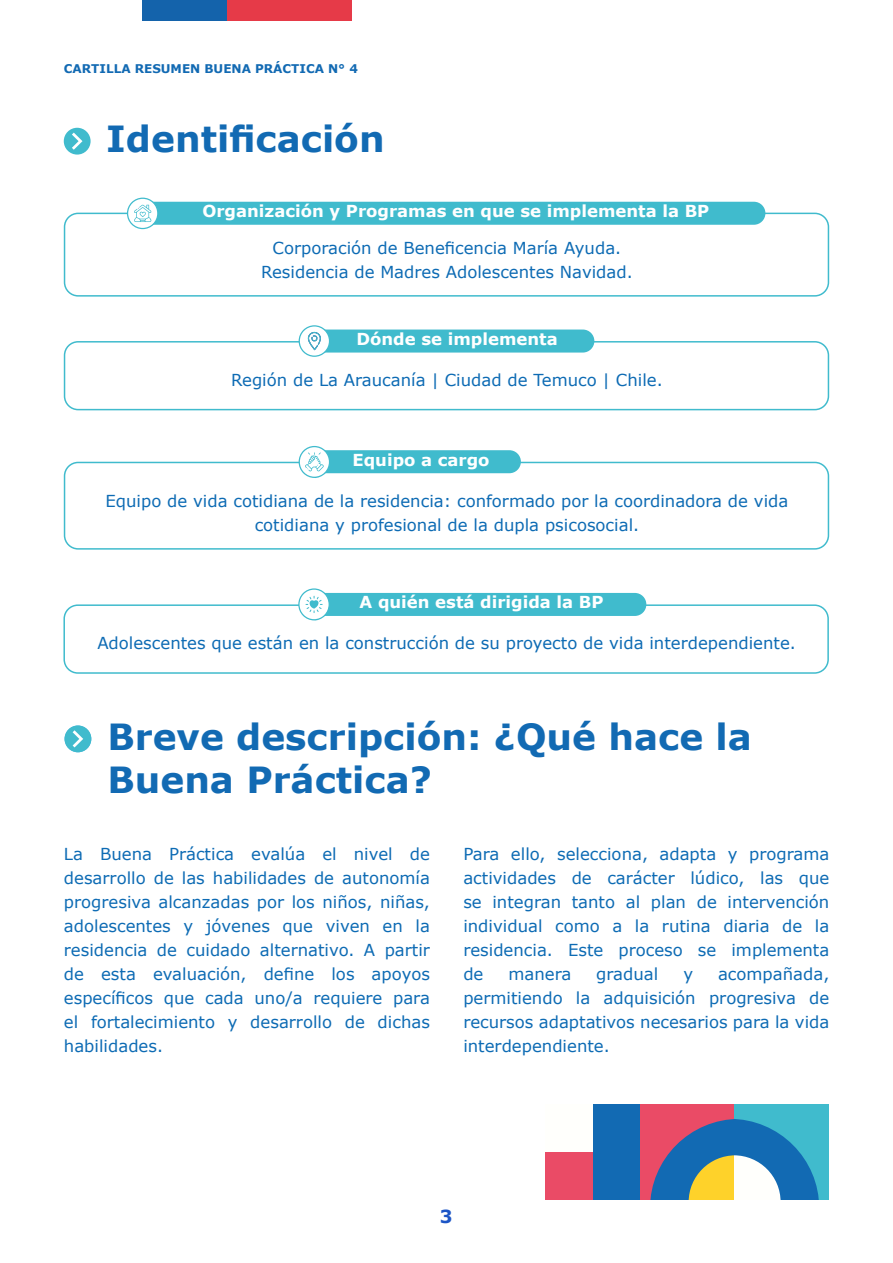
<style>
.page{position:relative;width:893px;height:1263px;background:#fff}
.page>*{position:absolute;margin:0;border:0;box-sizing:border-box;transform-origin:0 0}
.titulo_portadilla_1{font:700 36px/43.2px "Verdana";color:#126ab3}
.t1{font:700 18px "Verdana";color:#1c55c6}
.Parrafo_general{font:16.5px/24px "Verdana";color:#0d6bb4;text-align:justify}
.parrafo_cuadros{font:16.5px/24px "Verdana";color:#0d6bb4;text-align:center}
.titulo_cuadros_blanco{font:700 16.5px "Verdana";color:#fff}
.pie_de_pagina{font:700 12px "Verdana";color:#126ab3}
</style>
<div class="page">
<div style="left:143px;top:0;width:84px;height:20px;background:#1463ab"></div>
<div style="left:227px;top:0;width:125px;height:20px;background:#e63a48"></div>
<div style="left:545px;top:1152px;width:48px;height:47px;background:#ea4b66"></div>
<div style="left:593px;top:1104px;width:47px;height:95px;background:#126ab3"></div>
<div style="left:640px;top:1104px;width:95px;height:95px;background:#ea4b66"></div>
<div style="left:734px;top:1104px;width:95px;height:95px;background:#40bbcd"></div>
<svg style="left:650px;top:1119px;width:169px;height:80px"></svg>
<div style="left:63px;top:604px;width:766px;height:70px;border:2px solid #40bbcd;border-radius:14px"></div>
<div style="left:305px;top:593px;width:341px;height:23px;background:#40bbcd;border-radius:12px"></div>
<svg style="left:298px;top:588px;width:32px;height:33px"></svg>
<div style="left:64px;top:341px;width:765px;height:69px;border:2px solid #40bbcd;border-radius:14px"></div>
<div style="left:305px;top:329px;width:289px;height:24px;background:#40bbcd;border-radius:12px"></div>
<svg style="left:299px;top:325px;width:31px;height:32px"></svg>
<div style="left:64px;top:462px;width:765px;height:88px;border:2px solid #40bbcd;border-radius:14px"></div>
<div style="left:305px;top:450px;width:216px;height:23px;background:#40bbcd;border-radius:12px"></div>
<svg style="left:299px;top:446px;width:32px;height:32px"></svg>
<div style="left:64px;top:213px;width:765px;height:84px;border:2px solid #40bbcd;border-radius:14px"></div>
<div style="left:135px;top:202px;width:630px;height:23px;background:#40bbcd;border-radius:12px"></div>
<svg style="left:127px;top:198px;width:31px;height:31px"></svg>
<div style="left:64px;top:128px;width:27px;height:27px;background:#40bbcd;border-radius:50%"></div>
<svg style="left:72px;top:133px;width:10px;height:17px"></svg>
<div style="left:65px;top:725px;width:26px;height:27px;background:#40bbcd;border-radius:50%"></div>
<svg style="left:73px;top:730px;width:10px;height:17px"></svg>
<p class="pie_de_pagina" style="left:64px;top:61px;width:296px">CARTILLA RESUMEN BUENA PRÁCTICA N° 4</p>
<p class="titulo_portadilla_1" style="left:106px;top:118px;width:280px">Identificación</p>
<p class="titulo_cuadros_blanco" style="left:202px;top:200px;width:508px">Organización y Programas en que se implementa la BP</p>
<p class="parrafo_cuadros" style="left:273px;top:237px;width:350px">Corporación de Beneficencia María Ayuda.</p>
<p class="parrafo_cuadros" style="left:261px;top:261px;width:373px">Residencia de Madres Adolescentes Navidad.</p>
<p class="titulo_cuadros_blanco" style="left:356px;top:328px;width:203px">Dónde se implementa</p>
<p class="parrafo_cuadros" style="left:231px;top:368px;width:433px">Región de La Araucanía | Ciudad de Temuco | Chile.</p>
<p class="titulo_cuadros_blanco" style="left:352px;top:449px;width:139px">Equipo a cargo</p>
<p class="parrafo_cuadros" style="left:105px;top:489px;width:684px">Equipo de vida cotidiana de la residencia: conformado por la coordinadora de vida cotidiana y profesional de la dupla psicosocial.</p>
<p class="titulo_cuadros_blanco" style="left:360px;top:591px;width:246px">A quién está dirigida la BP</p>
<p class="parrafo_cuadros" style="left:97px;top:632px;width:700px">Adolescentes que están en la construcción de su proyecto de vida interdependiente.</p>
<p class="titulo_portadilla_1" style="left:107px;top:715px;width:646px">Breve descripción: ¿Qué hace la<br>Buena Práctica?</p>
<p class="Parrafo_general" style="left:64px;top:842px;width:368px">La Buena Práctica evalúa el nivel de desarrollo de las habilidades de autonomía progresiva alcanzadas por los niños, niñas, adolescentes y jóvenes que viven en la residencia de cuidado alternativo. A partir de esta evaluación, define los apoyos específicos que cada uno/a requiere para el fortalecimiento y desarrollo de dichas habilidades.</p>
<p class="Parrafo_general" style="left:463px;top:842px;width:368px">Para ello, selecciona, adapta y programa actividades de carácter lúdico, las que se integran tanto al plan de intervención individual como a la rutina diaria de la residencia. Este proceso se implementa de</p>
<p class="Parrafo_general" style="left:463px;top:962px;width:368px;text-indent:255px">acompañada, permitiendo la adquisición progresiva de recursos adaptativos necesarios para la vida interdependiente.</p>
<p class="Parrafo_general" style="left:508px;top:962px;width:64px">manera</p>
<p class="Parrafo_general" style="left:596px;top:962px;width:64px">gradual</p>
<p class="Parrafo_general" style="left:683px;top:962px;width:11px">y</p>
<p class="t1" style="left:440px;top:1205px;width:14px">3</p>
</div>
